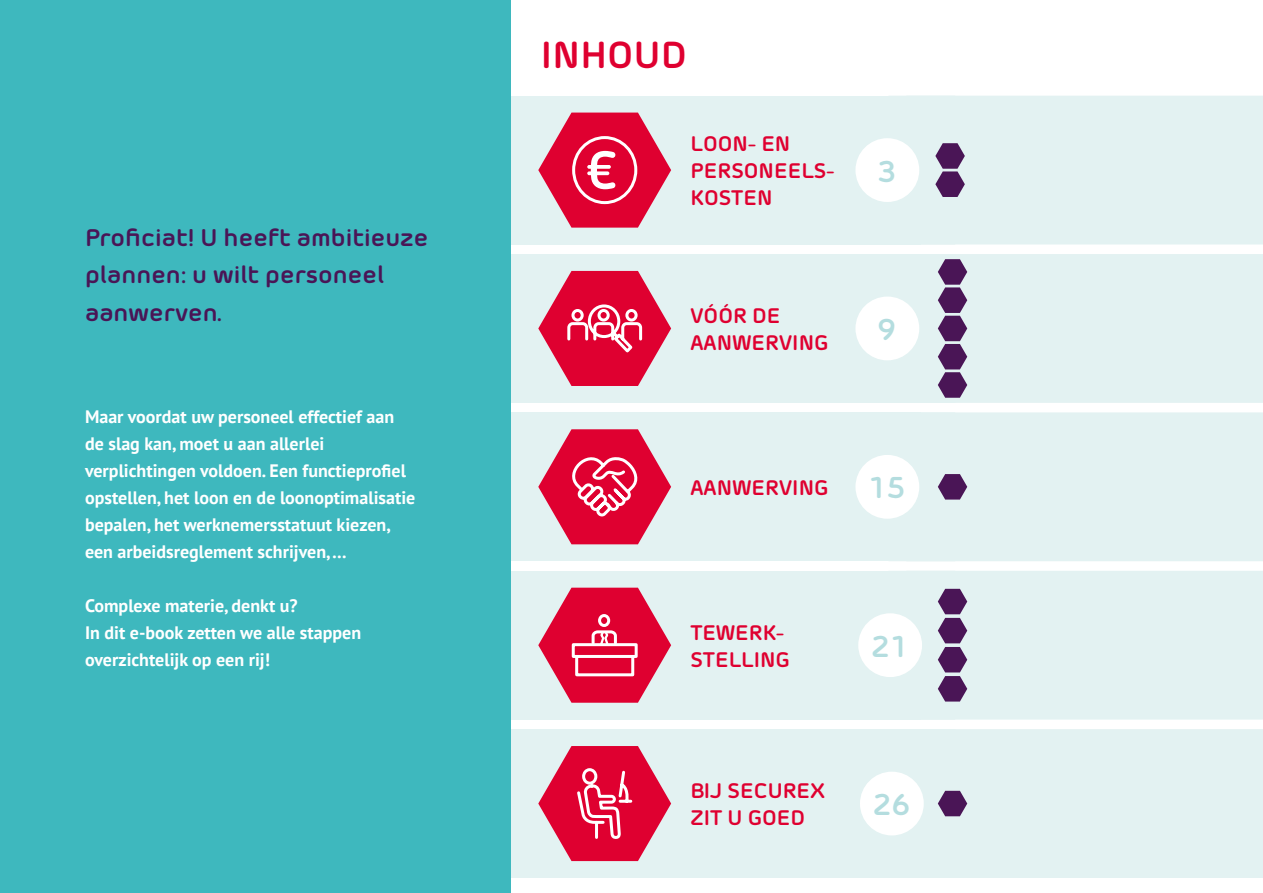
<style>
.page{position:relative;width:1263px;height:893px;background:#fff}
.page>*{position:absolute;margin:0;border:0;box-sizing:border-box;transform-origin:0 0}
.t1{font:700 37.5px "Morebi Rounded";letter-spacing:.005em;color:#df0030}
.t2{font:700 30px "Morebi Rounded";color:#b4dddf}
.t3{font:700 24px/37.5px "Morebi Rounded";color:#4a1556}
.t4{font:700 21px/27px "Morebi Rounded";color:#df0030}
.t5{font:700 18px/27px "PT Sans";color:#fff}
</style>
<div class="page">
<div style="left:998px;top:254px;width:265px;height:149px;background:#e3f2f2"></div>
<div style="left:998px;top:96px;width:265px;height:148px;background:#e3f2f2"></div>
<div style="left:998px;top:729px;width:265px;height:149px;background:#e3f2f2"></div>
<div style="left:998px;top:412px;width:265px;height:149px;background:#e3f2f2"></div>
<div style="left:211px;top:254px;width:710px;height:149px;background:#e3f2f2"></div>
<div style="left:211px;top:96px;width:710px;height:148px;background:#e3f2f2"></div>
<div style="left:211px;top:729px;width:710px;height:149px;background:#e3f2f2"></div>
<div style="left:211px;top:412px;width:710px;height:149px;background:#e3f2f2"></div>
<div style="left:211px;top:571px;width:710px;height:149px;background:#e3f2f2"></div>
<div style="left:998px;top:571px;width:265px;height:149px;background:#e3f2f2"></div>
<svg style="left:538px;top:113px;width:133px;height:115px"></svg>
<svg style="left:538px;top:588px;width:133px;height:115px"></svg>
<svg style="left:902px;top:571px;width:96px;height:149px"></svg>
<div style="left:897px;top:412px;width:101px;height:149px;background:#e3f2f2"></div>
<div style="left:872px;top:729px;width:126px;height:149px;background:#e3f2f2"></div>
<div style="left:860px;top:772px;width:64px;height:63px;background:#fff;border-radius:50%"></div>
<div style="left:855px;top:138px;width:64px;height:64px;background:#fff;border-radius:50%"></div>
<svg style="left:863px;top:96px;width:135px;height:148px"></svg>
<div style="left:855px;top:297px;width:64px;height:63px;background:#fff;border-radius:50%"></div>
<div style="left:855px;top:455px;width:64px;height:64px;background:#fff;border-radius:50%"></div>
<div style="left:858px;top:613px;width:64px;height:64px;background:#fff;border-radius:50%"></div>
<div style="left:0;top:0;width:510px;height:893px;background:#3eb8be"></div>
<svg style="left:538px;top:271px;width:133px;height:115px"></svg>
<svg style="left:538px;top:746px;width:133px;height:115px"></svg>
<svg style="left:538px;top:429px;width:133px;height:115px"></svg>
<svg style="left:863px;top:254px;width:135px;height:149px"></svg>
<h3 class="t3" style="left:85px;top:216px;width:345px">Proficiat! U heeft ambitieuze plannen: u wilt personeel aanwerven.</h3>
<p class="t5" style="left:85px;top:403px;width:332px">Maar voordat uw personeel effectief aan de slag kan, moet u aan allerlei verplichtingen voldoen. Een functieprofiel opstellen, het loon en de loonoptimalisatie bepalen, het werknemersstatuut kiezen, een arbeidsreglement schrijven, …</p>
<p class="t5" style="left:85px;top:592px;width:278px">Complexe materie, denkt u?<br>In dit e-book zetten we alle stappen overzichtelijk op een rij!</p>
<h1 class="t1" style="left:541px;top:27px;width:148px">INHOUD</h1>
<p class="t4" style="left:690px;top:129px;width:145px">LOON- EN<br>PERSONEELS-<br>KOSTEN</p>
<p class="t4" style="left:690px;top:300px;width:140px">VÓÓR DE<br>AANWERVING</p>
<h2 class="t2" style="left:877px;top:149px;width:20px">3</h2>
<h2 class="t2" style="left:877px;top:307px;width:20px">9</h2>
<p class="t4" style="left:690px;top:472px;width:140px">AANWERVING</p>
<h2 class="t2" style="left:868px;top:466px;width:39px">15</h2>
<p class="t4" style="left:690px;top:617px;width:101px">TEWERK-<br>STELLING</p>
<h2 class="t2" style="left:871px;top:624px;width:39px">21</h2>
<p class="t4" style="left:690px;top:775px;width:136px">BIJ SECUREX<br>ZIT U GOED</p>
<h2 class="t2" style="left:873px;top:782px;width:39px">26</h2>
</div>
